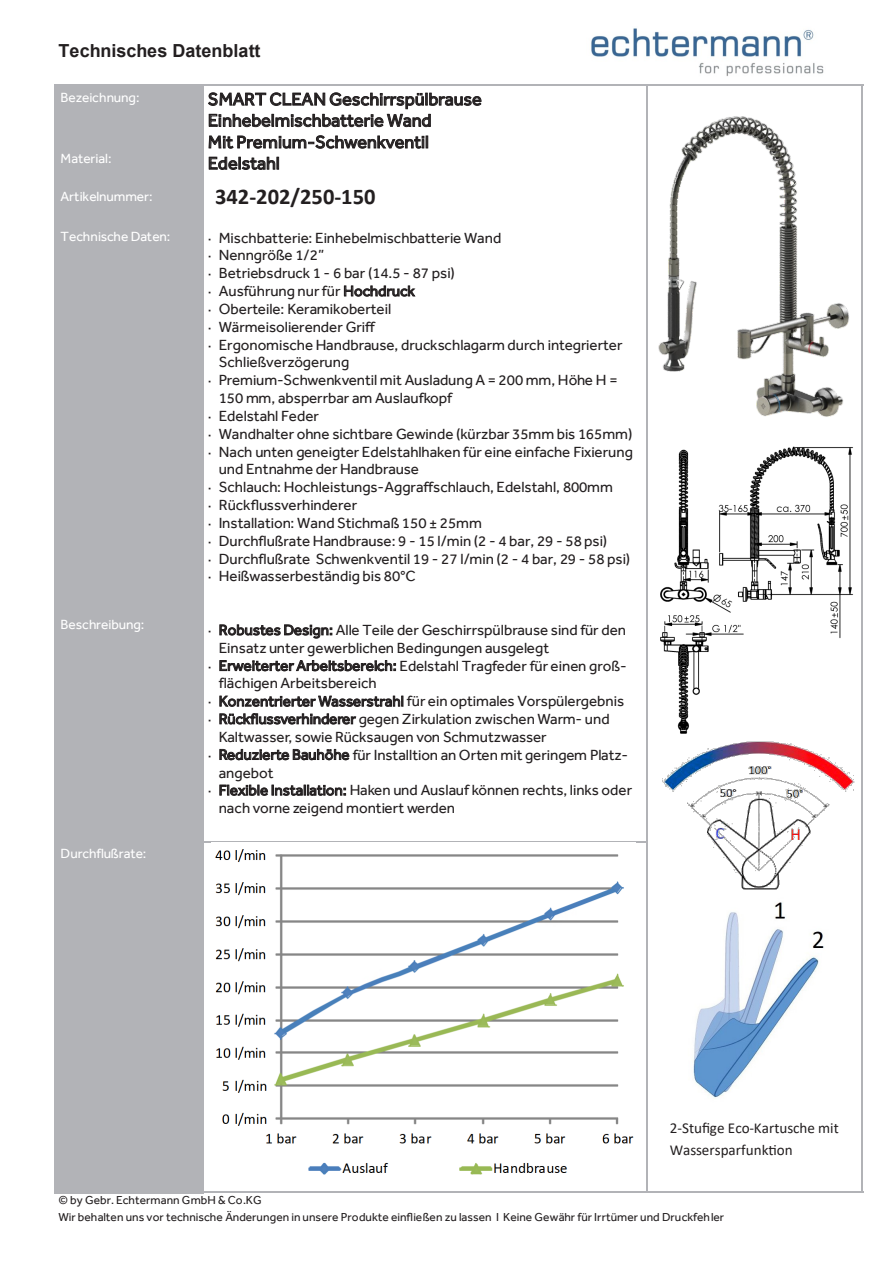
<style>
.page{position:relative;width:893px;height:1263px;background:#fff}
.page>*{position:absolute;margin:0;border:0;box-sizing:border-box;transform-origin:0 0}
.t1{font:700 22.5px "Calibri";color:#231f20}
.t2{font:20.85px "Effra";letter-spacing:.005em;color:#231f20}
.t3{font:18px/21.3px "Effra";color:#231f20}
.t4{font:700 18px "Arial";letter-spacing:.005em;color:#231f20}
.t5{font:15.15px "Effra";color:#231f20}
.t6{font:15.15px/21.9px "Calibri";color:#231f20}
.t7{font:13.65px "Effra";letter-spacing:-.01em;color:#fff}
.t8{font:11.85px/17px "Effra";color:#231f20}
</style>
<div class="page">
<img style="left:591px;top:28px;width:233px;height:48px">
<div style="left:55px;top:84px;width:149px;height:97px;background:#b2b3b7"></div>
<div style="left:55px;top:181px;width:149px;height:44px;background:#b2b3b7"></div>
<div style="left:55px;top:225px;width:149px;height:617px;background:#b2b3b7"></div>
<div style="left:55px;top:842px;width:149px;height:351px;background:#b2b3b7"></div>
<hr style="left:646px;top:86px;width:2px;height:1106px;background:#b2b3b7">
<hr style="left:861px;top:84px;width:2px;height:1108px;background:#b2b3b7">
<hr style="left:55px;top:84px;width:808px;height:2px;background:#b2b3b7">
<hr style="left:55px;top:1191px;width:808px;height:2px;background:#b2b3b7">
<hr style="left:204px;top:841px;width:444px;height:2px;background:#b2b3b7">
<img style="left:215px;top:849px;width:419px;height:326px">
<img style="left:658px;top:116px;width:191px;height:301px">
<img style="left:660px;top:446px;width:193px;height:285px">
<img style="left:693px;top:903px;width:131px;height:196px">
<img style="left:663px;top:731px;width:191px;height:172px">
<p class="t4" style="left:58px;top:38px;width:203px">Technisches Datenblatt</p>
<p class="t7" style="left:61px;top:89px;width:81px">Bezeichnung:</p>
<p class="t7" style="left:61px;top:150px;width:52px">Material:</p>
<p class="t3" style="left:208px;top:88px;width:275px">SMART CLEAN Geschirrspülbrause<br>Einhebelmischbatterie Wand<br>Mit Premium-Schwenkventil<br>Edelstahl</p>
<p class="t1" style="left:215px;top:180px;width:162px">342-202/250-150</p>
<p class="t7" style="left:61px;top:189px;width:93px">Artikelnummer:</p>
<h2 class="t2" style="left:216px;top:184px;width:166px">342-202/200-150</h2>
<p class="t7" style="left:61px;top:229px;width:111px">Technische Daten:</p>
<p class="t5" style="left:208px;top:229px;width:295px">· Mischbatterie: Einhebelmischbatterie Wand</p>
<p class="t5" style="left:208px;top:246px;width:118px">· Nenngröße 1/2”</p>
<p class="t5" style="left:208px;top:264px;width:249px">· Betriebsdruck 1 - 6 bar (14.5 - 87 psi)</p>
<p class="t5" style="left:208px;top:282px;width:208px">· Ausführung nur für Hochdruck</p>
<p class="t5" style="left:208px;top:300px;width:185px">· Oberteile: Keramikoberteil</p>
<p class="t5" style="left:208px;top:318px;width:168px">· Wärmeisolierender Griff</p>
<p class="t5" style="left:208px;top:336px;width:416px">· Ergonomische Handbrause, druckschlagarm durch integrierter</p>
<p class="t5" style="left:219px;top:353px;width:132px">Schließverzögerung</p>
<p class="t5" style="left:208px;top:371px;width:411px">· Premium-Schwenkventil mit Ausladung A = 200 mm, Höhe H =</p>
<p class="t5" style="left:219px;top:389px;width:235px">150 mm, absperrbar am Auslaufkopf</p>
<p class="t5" style="left:208px;top:407px;width:113px">· Edelstahl Feder</p>
<p class="t5" style="left:208px;top:425px;width:426px">· Wandhalter ohne sichtbare Gewinde (kürzbar 35mm bis 165mm)</p>
<p class="t5" style="left:208px;top:443px;width:427px">· Nach unten geneigter Edelstahlhaken für eine einfache Fixierung</p>
<p class="t5" style="left:219px;top:460px;width:202px">und Entnahme der Handbrause</p>
<p class="t5" style="left:208px;top:478px;width:406px">· Schlauch: Hochleistungs-Aggraffschlauch, Edelstahl, 800mm</p>
<p class="t5" style="left:208px;top:496px;width:151px">· Rückflussverhinderer</p>
<p class="t5" style="left:208px;top:514px;width:276px">· Installation: Wand Stichmaß 150 ± 25mm</p>
<p class="t5" style="left:208px;top:531px;width:401px">· Durchflußrate Handbrause: 9 - 15 l/min (2 - 4 bar, 29 - 58 psi)</p>
<p class="t5" style="left:208px;top:549px;width:424px">· Durchflußrate Schwenkventil 19 - 27 l/min (2 - 4 bar, 29 - 58 psi)</p>
<p class="t5" style="left:208px;top:567px;width:209px">· Heißwasserbeständig bis 80°C</p>
<p class="t5" style="left:208px;top:621px;width:420px">· Robustes Design: Alle Teile der Geschirrspülbrause sind für den</p>
<p class="t5" style="left:219px;top:638px;width:332px">Einsatz unter gewerblichen Bedingungen ausgelegt</p>
<p class="t5" style="left:208px;top:656px;width:420px">· Erweiterter Arbeitsbereich: Edelstahl Tragfeder für einen groß-</p>
<p class="t5" style="left:219px;top:674px;width:159px">flächigen Arbeitsbereich</p>
<p class="t5" style="left:208px;top:692px;width:418px">· Konzentrierter Wasserstrahl für ein optimales Vorspülergebnis</p>
<p class="t5" style="left:208px;top:710px;width:403px">· Rückflussverhinderer gegen Zirkulation zwischen Warm- und</p>
<p class="t5" style="left:219px;top:728px;width:330px">Kaltwasser, sowie Rücksaugen von Schmutzwasser</p>
<p class="t5" style="left:208px;top:745px;width:422px">· Reduzierte Bauhöhe für Installtion an Orten mit geringem Platz-</p>
<p class="t5" style="left:219px;top:763px;width:56px">angebot</p>
<p class="t5" style="left:208px;top:781px;width:426px">· Flexible Installation: Haken und Auslauf können rechts, links oder</p>
<p class="t5" style="left:219px;top:799px;width:238px">nach vorne zeigend montiert werden</p>
<p class="t7" style="left:61px;top:616px;width:85px">Beschreibung:</p>
<p class="t7" style="left:61px;top:845px;width:87px">Durchflußrate:</p>
<p class="t6" style="left:670px;top:1117px;width:170px">2-Stufige Eco-Kartusche mit<br>Wassersparfunktion</p>
<p class="t8" style="left:58px;top:1192px;width:667px">© by Gebr. Echtermann GmbH &amp; Co.KG<br>Wir behalten uns vor technische Änderungen in unsere Produkte einfließen zu lassen I Keine Gewähr für Irrtümer und Druckfehler</p>
</div>
